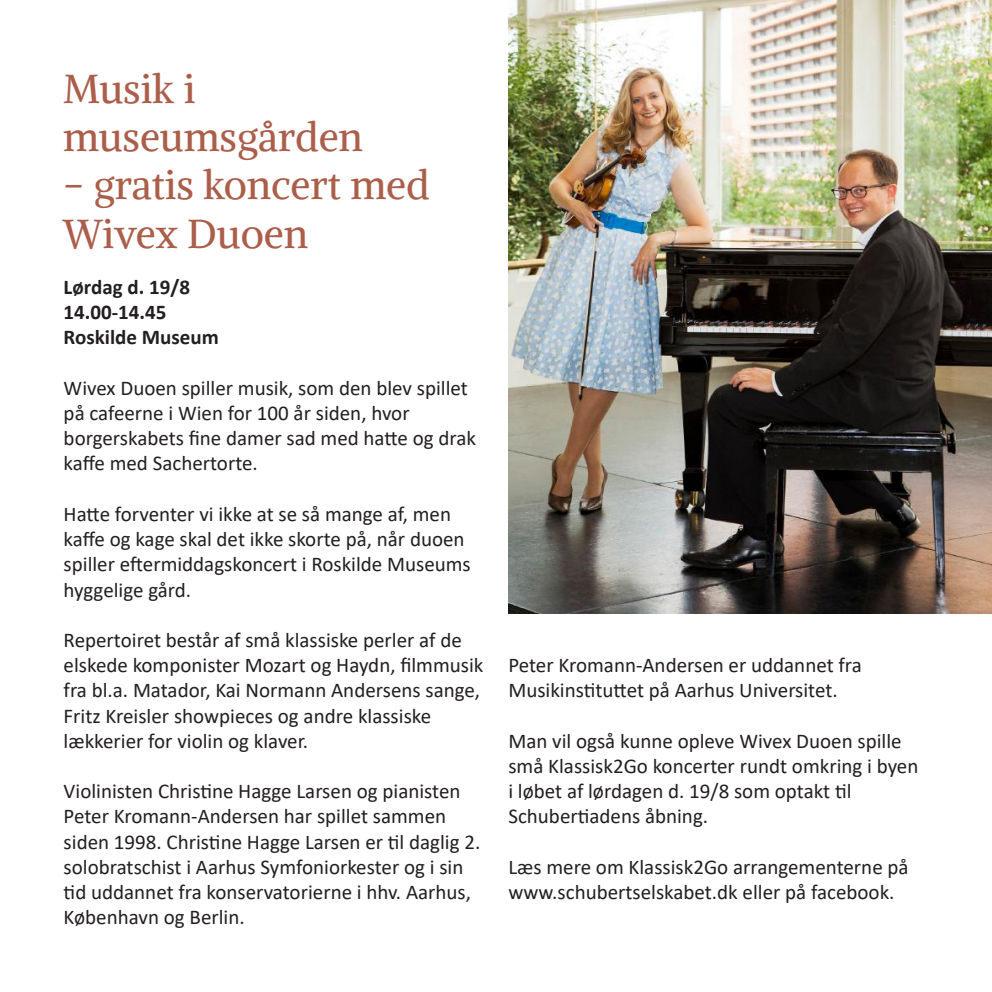
<style>
.page{position:relative;width:992px;height:992px;background:#fff}
.page>*{position:absolute;margin:0;border:0;box-sizing:border-box;transform-origin:0 0}
.t1{font:40.25px/48.3px "Alike";color:#ab5e4a}
.t2{font:21px/25.2px "Calibri";color:#241f1f}
.t3{font:700 21px/25.2px "Calibri";color:#241f1f}
</style>
<div class="page">
<img style="left:508px;top:0;width:484px;height:613px">
<h1 class="t1" style="left:63px;top:64px;width:301px">Musik i museumsgården</h1>
<h1 class="t1" style="left:63px;top:161px;width:368px">- gratis koncert med<br>Wivex Duoen</h1>
<p class="t3" style="left:64px;top:274px;width:157px">Lørdag d. 19/8<br>14.00-14.45<br>Roskilde Museum</p>
<p class="t2" style="left:64px;top:375px;width:414px">Wivex Duoen spiller musik, som den blev spillet på cafeerne i Wien for 100 år siden, hvor borgerskabets fine damer sad med hatte og drak kaffe med Sachertorte.</p>
<p class="t2" style="left:64px;top:501px;width:409px">Hatte forventer vi ikke at se så mange af, men kaffe og kage skal det ikke skorte på, når duoen spiller eftermiddagskoncert i Roskilde Museums hyggelige gård.</p>
<p class="t2" style="left:64px;top:627px;width:421px">Repertoiret består af små klassiske perler af de elskede komponister Mozart og Haydn, filmmusik fra bl.a. Matador, Kai Normann Andersens sange, Fritz Kreisler showpieces og andre klassiske lækkerier for violin og klaver.</p>
<p class="t2" style="left:64px;top:778px;width:418px">Violinisten Christine Hagge Larsen og pianisten Peter Kromann-Andersen har spillet sammen siden 1998. Christine Hagge Larsen er til daglig 2. solobratschist i Aarhus Symfoniorkester og i sin tid uddannet fra konservatorierne i hhv. Aarhus, København og Berlin.</p>
<p class="t2" style="left:508px;top:652px;width:355px">Peter Kromann-Andersen er uddannet fra<br>Musikinstituttet på Aarhus Universitet.</p>
<p class="t2" style="left:508px;top:727px;width:411px">Man vil også kunne opleve Wivex Duoen spille små Klassisk2Go koncerter rundt omkring i byen i løbet af lørdagen d. 19/8 som optakt til Schubertiadens åbning.</p>
<p class="t2" style="left:508px;top:853px;width:402px">Læs mere om Klassisk2Go arrangementerne på www.schubertselskabet.dk eller på facebook.</p>
</div>
